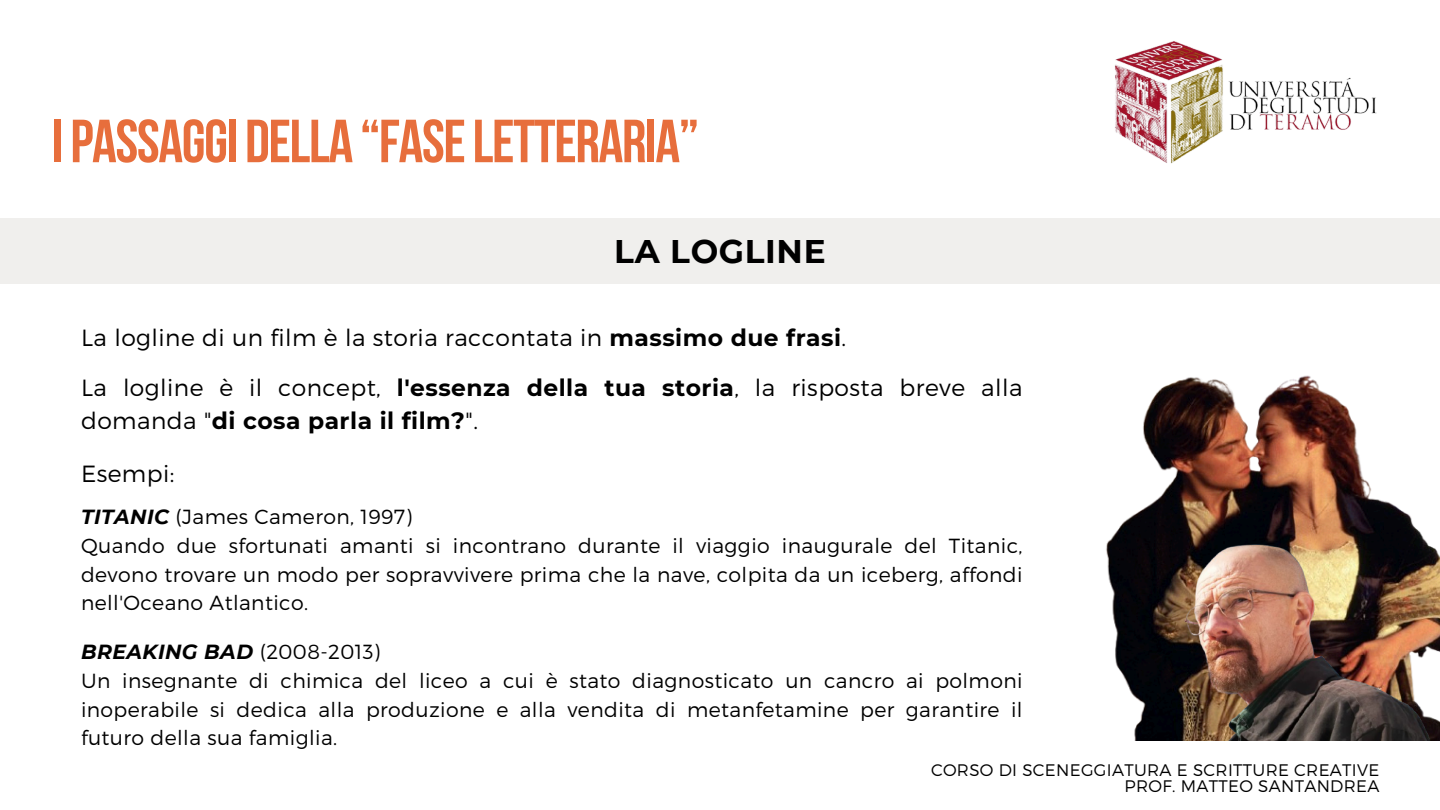
<style>
.page{position:relative;width:1440px;height:810px;background:#fff}
.page>*{position:absolute;margin:0;border:0;box-sizing:border-box;transform-origin:0 0}
.t1{font:60.7px "Bebas Neue Cyrillic";letter-spacing:-.02em;color:#e76e3c}
.t2{font:700 32.7px "Montserrat";letter-spacing:.02em;color:#000}
.t3{font:300 23.4px/33px "Montserrat";letter-spacing:.02em;color:#000}
.t4{font:300 20.4px/28.8px "Montserrat";letter-spacing:.02em;color:#000}
.t5{font:300 16.7px "Montserrat";letter-spacing:.02em;color:#000}
.s1{font-weight:700}
.s2{font-weight:700;font-style:italic}
</style>
<div class="page">
<img style="left:1115px;top:41px;width:262px;height:123px">
<div style="left:0;top:218px;width:1440px;height:66px;background:#f0efed"></div>
<img style="left:1106px;top:375px;width:318px;height:365px">
<img style="left:1166px;top:539px;width:274px;height:201px">
<h1 class="t1" style="left:52px;top:117px;width:648px">IPASSAGGI DELLA “FASELETTERARIA”</h1>
<p class="t2" style="left:614px;top:231px;width:213px">LA LOGLINE</p>
<h2 class="t3" style="left:81px;top:320px;width:767px">La logline di un film è la storia raccontata in <span class="s1">massimo due frasi</span>.</h2>
<h3 class="t3" style="left:81px;top:370px;width:943px">La logline è il concept, <span class="s1">l'essenza della tua storia</span>, la risposta breve alla domanda "<span class="s1">di cosa parla il film?</span>".</h3>
<h4 class="t3" style="left:81px;top:456px;width:95px">Esempi:</h4>
<h3 class="t4" style="left:81px;top:502px;width:943px"><span class="s2">TITANIC</span> (James Cameron, 1997)<br>Quando due sfortunati amanti si incontrano durante il viaggio inaugurale del Titanic, devono trovare un modo per sopravvivere prima che la nave, colpita da un iceberg, affondi nell'Oceano Atlantico.</h3>
<p class="t4" style="left:81px;top:636px;width:943px"><span class="s2">BREAKING BAD</span> (2008-2013)<br>Un insegnante di chimica del liceo a cui è stato diagnosticato un cancro ai polmoni inoperabile si dedica alla produzione e alla vendita di metanfetamine per garantire il futuro della sua famiglia.</p>
<h3 class="t5" style="left:931px;top:760px;width:450px">CORSO DI SCENEGGIATURA E SCRITTURE CREATIVE</h3>
<h4 class="t5" style="left:1125px;top:775px;width:256px">PROF. MATTEO SANTANDREA</h4>
</div>
